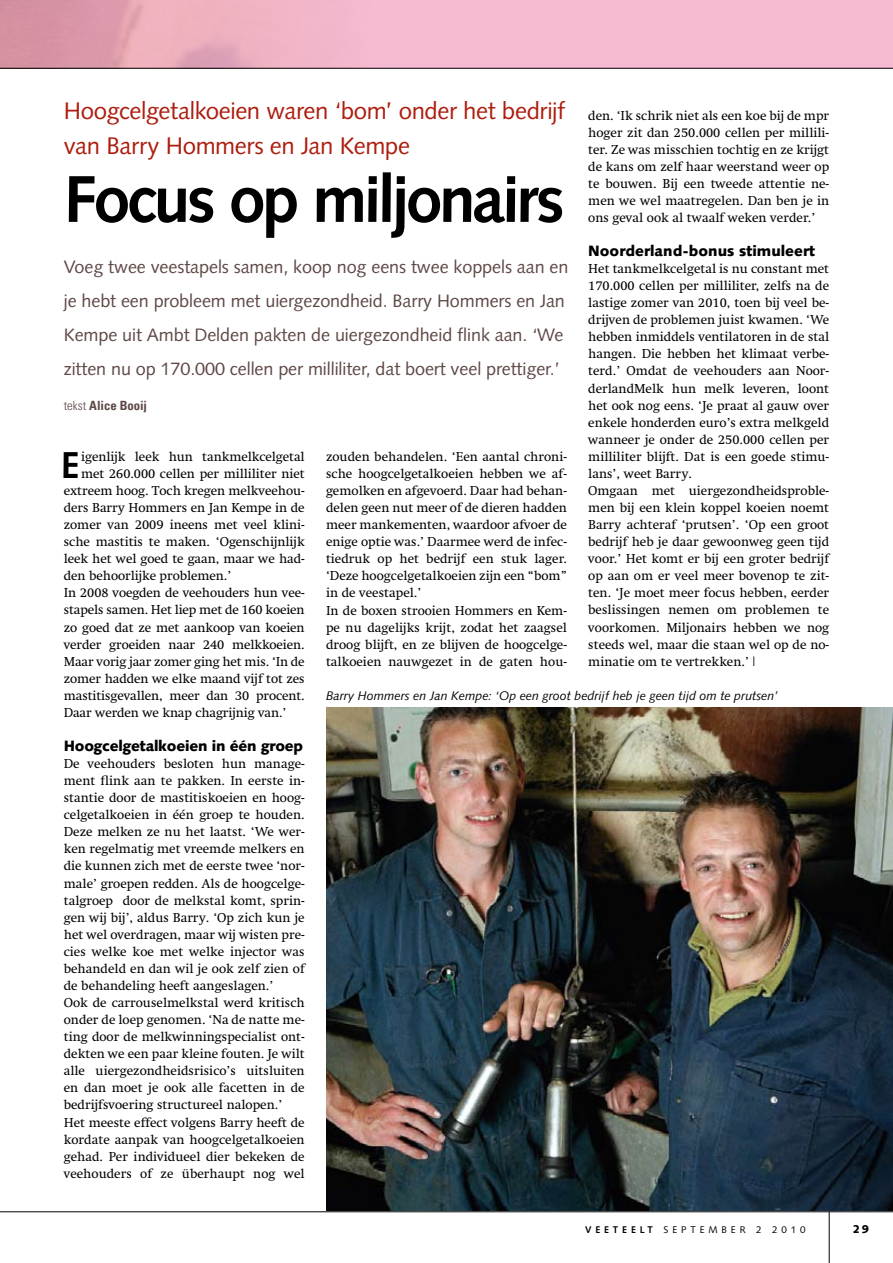
<style>
.page{position:relative;width:893px;height:1263px;background:#fff}
.page>*{position:absolute;margin:0;border:0;box-sizing:border-box;transform-origin:0 0}
.t1{font:700 66px "Syntax LT Pro";letter-spacing:-.055em;color:#000}
.t2{font:700 37.35px "Syntax LT Pro";color:#000}
.t3{font:24px/34.2px "Syntax LT Pro";letter-spacing:-.015em;color:#ad1d0e}
.t4{font:18px/34.2px "Syntax LT Pro";letter-spacing:-.005em;color:#5e4845}
.t5{font:900 15px "Syntax LT Pro";letter-spacing:-.015em;color:#000}
.t6{font:13.2px/17.1px "Swift LT Pro";color:#000}
.t7{font:12.75px "Univers Com 67 Bold Cond";color:#5e4845}
.t8{font:italic 12.45px "Syntax LT Pro";color:#000}
.t9{font:900 11.25px "Syntax LT Pro";color:#000}
.t10{font:9.75px "Syntax LT Pro";letter-spacing:.4em;color:#000}
.s1{font-family:"Univers LT Pro 45";font-weight:300}
.s2{font-family:"Univers Com 47 Light Cond"}
.s3{font-weight:700}
</style>
<div class="page">
<img style="left:326px;top:707px;width:567px;height:504px">
<svg style="left:0;top:1211px;width:893px;height:52px"></svg>
<hr style="left:829px;top:1212px;width:1px;height:51px;background:#000">
<svg style="left:0;top:0;width:893px;height:69px;background:#ebb0c5"></svg>
<h3 class="t3" style="left:64px;top:94px;width:503px">Hoogcelgetalkoeien waren ‘bom’ onder het bedrijf van Barry Hommers en Jan Kempe</h3>
<h1 class="t1" style="left:64px;top:160px;width:502px">Focus op miljonairs</h1>
<p class="t6" style="left:588px;top:107px;width:242px;text-align:justify">den. ‘Ik schrik niet als een koe bij de mpr hoger zit dan 250.000 cellen per millili&shy;ter. Ze was misschien tochtig en ze krijgt de kans om zelf haar weerstand weer op te bouwen. Bij een tweede attentie ne&shy;men we wel maatregelen. Dan ben je in ons geval ook al twaalf weken verder.’</p>
<p class="t5" style="left:588px;top:242px;width:229px">Noorderland-bonus stimuleert</p>
<p class="t6" style="left:588px;top:260px;width:242px">Het tankmelkcelgetal is nu constant met 170.000 cellen per milliliter, zelfs na de lastige zomer van 2010, toen bij veel be&shy;drijven de problemen juist kwamen. ‘We hebben inmiddels ventilatoren in de stal hangen. Die hebben het klimaat verbe&shy;terd.’ Omdat de veehouders aan Noor&shy;derlandMelk hun melk leveren, loont het ook nog eens. ‘Je praat al gauw over enkele honderden euro’s extra melkgeld wanneer je onder de 250.000 cellen per milliliter blijft. Dat is een goede stimu&shy;lans’, weet Barry.<br>Omgaan met uiergezondheidsproble&shy;men bij een klein koppel koeien noemt Barry achteraf ‘prutsen’. ‘Op een groot bedrijf heb je daar gewoonweg geen tijd voor.’ Het komt er bij een groter bedrijf op aan om er veel meer bovenop te zit&shy;ten. ‘Je moet meer focus hebben, eerder beslissingen nemen om problemen te voorkomen. Miljonairs hebben we nog steeds wel, maar die staan wel op de no&shy;minatie om te vertrekken.’ <span class="s1">l</span></p>
<p class="t4" style="left:64px;top:250px;width:506px">Voeg twee veestapels samen, koop nog eens twee koppels aan en je hebt een probleem met uiergezondheid. Barry Hommers en Jan Kempe uit Ambt Delden pakten de uiergezondheid flink aan. ‘We zitten nu op 170.000 cellen per milliliter, dat boert veel prettiger.’</p>
<p class="t7" style="left:64px;top:397px;width:85px"><span class="s2">tekst</span> Alice Booij</p>
<h2 class="t2" style="left:61px;top:443px;width:20px">E</h2>
<p class="t6" style="left:81px;top:448px;width:225px">igenlijk leek hun tankmelkcelgetal</p>
<p class="t6" style="left:326px;top:448px;width:242px">zouden behandelen. ‘Een aantal chroni&shy;sche hoogcelgetalkoeien hebben we af&shy;gemolken en afgevoerd. Daar had behan&shy;delen geen nut meer of de dieren hadden meer mankementen, waardoor afvoer de enige optie was.’ Daarmee werd de infec&shy;tiedruk op het bedrijf een stuk lager. ‘Deze hoogcelgetalkoeien zijn een “bom” in de veestapel.’<br>In de boxen strooien Hommers en Kem&shy;pe nu dagelijks krijt, zodat het zaagsel droog blijft, en ze blijven de hoogcelge&shy;talkoeien nauwgezet in de gaten hou-</p>
<p class="t6" style="left:81px;top:465px;width:225px">met 260.000 cellen per milliliter niet</p>
<p class="t6" style="left:64px;top:482px;width:242px">extreem hoog. Toch kregen melkveehou-</p>
<p class="t6" style="left:64px;top:499px;width:242px">ders Barry Hommers en Jan Kempe in de</p>
<p class="t6" style="left:64px;top:516px;width:242px">zomer van 2009 ineens met veel klini-</p>
<p class="t6" style="left:64px;top:533px;width:242px">sche mastitis te maken. ‘Ogenschijnlijk</p>
<p class="t6" style="left:64px;top:550px;width:242px">leek het wel goed te gaan, maar we had-</p>
<p class="t6" style="left:64px;top:567px;width:169px">den behoorlijke problemen.’</p>
<p class="t6" style="left:64px;top:584px;width:242px">In 2008 voegden de veehouders hun vee-</p>
<p class="t6" style="left:64px;top:601px;width:242px">stapels samen. Het liep met de 160 koeien</p>
<p class="t6" style="left:64px;top:618px;width:242px">zo goed dat ze met aankoop van koeien</p>
<p class="t6" style="left:64px;top:635px;width:242px">verder groeiden naar 240 melkkoeien.</p>
<p class="t6" style="left:64px;top:653px;width:242px">Maar vorig jaar zomer ging het mis. ‘In de</p>
<p class="t6" style="left:64px;top:670px;width:242px">zomer hadden we elke maand vijf tot zes</p>
<p class="t6" style="left:64px;top:687px;width:242px">mastitisgevallen, meer dan 30 procent.</p>
<p class="t6" style="left:64px;top:704px;width:224px">Daar werden we knap chagrijnig van.’</p>
<p class="t5" style="left:64px;top:737px;width:241px">Hoogcelgetalkoeien in één groep</p>
<p class="t6" style="left:64px;top:755px;width:242px">De veehouders besloten hun manage&shy;ment flink aan te pakken. In eerste in&shy;stantie door de mastitiskoeien en hoog&shy;celgetalkoeien in één groep te houden.<br>Deze melken ze nu het laatst. ‘We wer&shy;ken regelmatig met vreemde melkers en die kunnen zich met de eerste twee ‘nor&shy;male’ groepen redden. Als de hoogcelge&shy;talgroep door de melkstal komt, sprin&shy;gen wij bij’, aldus Barry. ‘Op zich kun je het wel overdragen, maar wij wisten pre&shy;cies welke koe met welke injector was behandeld en dan wil je ook zelf zien of de behandeling heeft aangeslagen.’<br>Ook de carrouselmelkstal werd kritisch onder de loep genomen. ‘Na de natte me&shy;ting door de melkwinningspecialist ont&shy;dekten we een paar kleine fouten. Je wilt alle uiergezondheidsrisico’s uitsluiten en dan moet je ook alle facetten in de bedrijfsvoering structureel nalopen.’ Het meeste effect volgens Barry heeft de kordate aanpak van hoogcelgetalkoeien gehad. Per individueel dier bekeken de veehouders of ze überhaupt nog wel</p>
<p class="t8" style="left:326px;top:688px;width:453px">Barry Hommers en Jan Kempe: ‘Op een groot bedrijf heb je geen tijd om te prutsen’</p>
<p class="t10" style="left:585px;top:1223px;width:222px"><span class="s3">VEETEELT</span> septemb er 2 2010</p>
<p class="t9" style="left:853px;top:1222px;width:18px">29</p>
</div>
